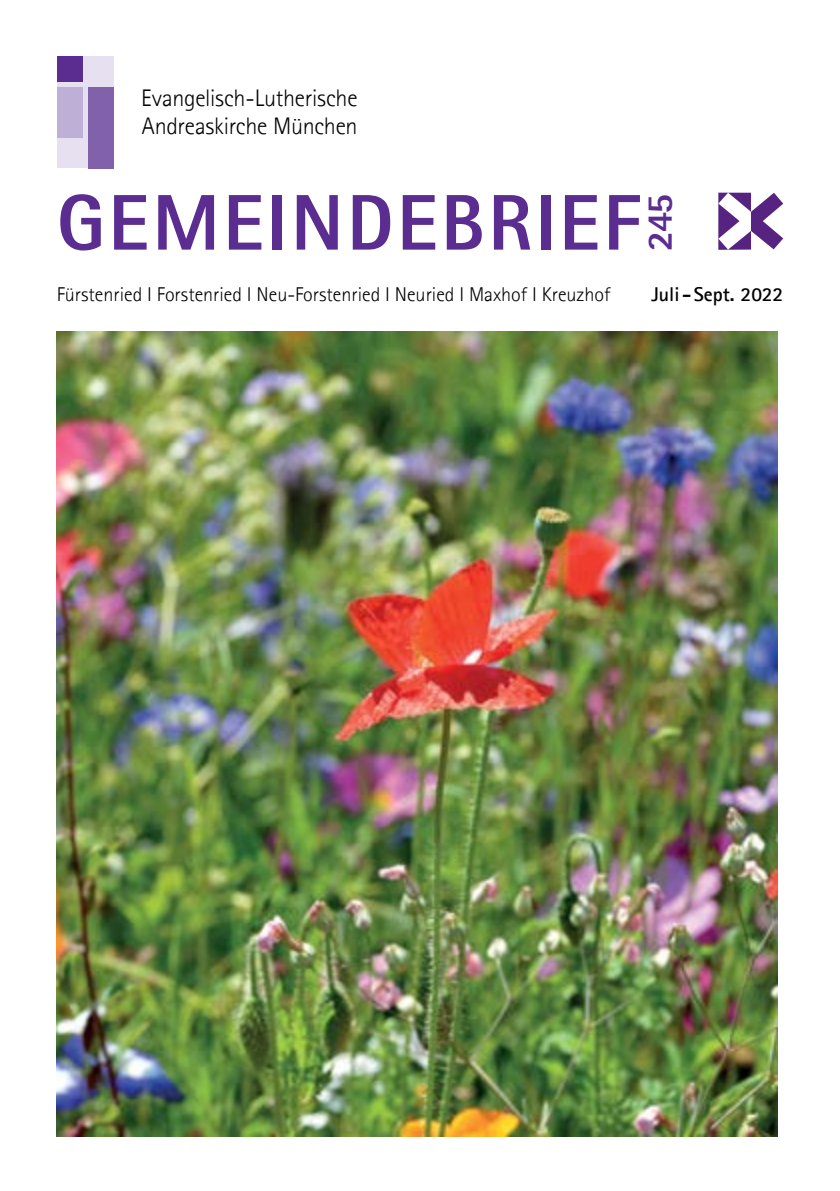
<style>
.page{position:relative;width:840px;height:1191px;background:#fff}
.page>*{position:absolute;margin:0;border:0;box-sizing:border-box;transform-origin:0 0}
.t1{font:800 79px "Agfa Rotis Sans Serif";letter-spacing:.04em;color:#5c2d91}
.t2{font:800 36px "Agfa Rotis Sans Serif";color:#5c2d91}
.t3{font:300 24px/28px "Agfa Rotis Sans Serif";letter-spacing:-.01em;color:#000}
.t4{font:300 20px "Agfa Rotis Sans Serif";color:#000}
.t5{font:700 20px "Agfa Rotis Sans Serif";color:#000}
</style>
<div class="page">
<img style="left:57px;top:332px;width:720px;height:804px">
<div style="left:57px;top:57px;width:56px;height:111px;background:#e6e0f0"></div>
<div style="left:57px;top:87px;width:26px;height:51px;background:#beafd6"></div>
<div style="left:87px;top:87px;width:26px;height:81px;background:#8162aa"></div>
<div style="left:57px;top:57px;width:26px;height:25px;background:#5c2d91"></div>
<svg style="left:718px;top:193px;width:64px;height:57px"></svg>
<p class="t3" style="left:141px;top:84px;width:218px">Evangelisch-Lutherische<br>Andreaskirche München</p>
<h1 class="t1" style="left:57px;top:173px;width:585px">GEMEINDEBRIEF</h1>
<p class="t4" style="left:57px;top:282px;width:554px">Fürstenried I Forstenried I Neu-Forstenried I Neuried I Maxhof I Kreuzhof</p>
<p class="t5" style="left:651px;top:281px;width:133px">Juli - Sept. 2022</p>
<h2 class="t2" style="left:636px;top:251px;width:59px;rotate:-90deg">245</h2>
</div>
